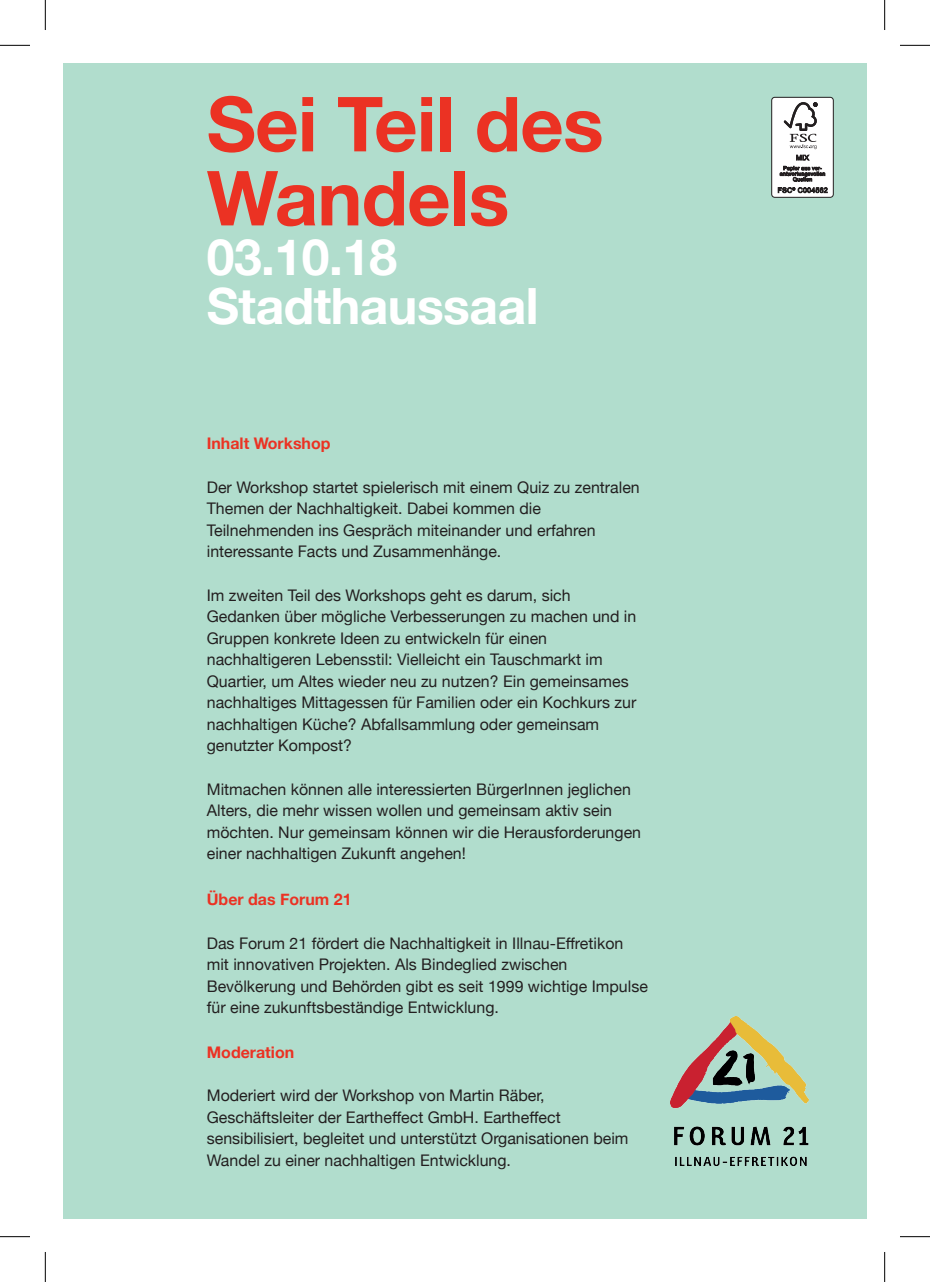
<style>
.page{position:relative;width:930px;height:1282px;background:#fff}
.page>*{position:absolute;margin:0;border:0;box-sizing:border-box;transform-origin:0 0}
.t1{font:700 76px/74px "Helvetica Neue";letter-spacing:-.01em;color:#eb3223}
.t2{font:700 50px/49px "Helvetica Neue";letter-spacing:-.01em;color:#fff}
.t3{font:16px/21.4px "Helvetica Neue";color:#231f20}
.t4{font:700 16px "Helvetica Neue";color:#eb3223}
</style>
<div class="page">
<div style="left:63px;top:63px;width:803px;height:1155px;background:#b1ddcd"></div>
<img style="left:670px;top:1016px;width:139px;height:149px">
<div style="left:771px;top:97px;width:62px;height:100px;background:#fff;border-radius:3px"></div>
<div style="left:771px;top:97px;width:62px;height:101px;border:1px solid #231f20;border-radius:3px"></div>
<svg style="left:778px;top:102px;width:49px;height:91px"></svg>
<hr style="left:0;top:45px;width:30px;height:1px;background:#000">
<hr style="left:900px;top:45px;width:30px;height:1px;background:#000">
<hr style="left:0;top:1236px;width:30px;height:1px;background:#000">
<hr style="left:900px;top:1236px;width:30px;height:1px;background:#000">
<hr style="left:45px;top:0;width:1px;height:30px;background:#000">
<hr style="left:45px;top:1251px;width:1px;height:30px;background:#000">
<hr style="left:884px;top:0;width:1px;height:30px;background:#000">
<hr style="left:884px;top:1251px;width:1px;height:30px;background:#000">
<h1 class="t1" style="left:207px;top:89px;width:398px">Sei Teil des<br>Wandels</h1>
<h2 class="t2" style="left:207px;top:234px;width:333px">03.10.18<br>Stadthaussaal</h2>
<p class="t4" style="left:207px;top:431px;width:125px">Inhalt Workshop</p>
<p class="t3" style="left:207px;top:478px;width:434px">Der Workshop startet spielerisch mit einem Quiz zu zentralen Themen der Nachhaltigkeit. Dabei kommen die Teilnehmenden ins Gespräch miteinander und erfahren interessante Facts und Zusammenhänge.</p>
<p class="t3" style="left:207px;top:586px;width:431px">Im zweiten Teil des Workshops geht es darum, sich Gedanken über mögliche Verbesserungen zu machen und in Gruppen konkrete Ideen zu entwickeln für einen nachhaltigeren Lebensstil: Vielleicht ein Tauschmarkt im Quartier, um Altes wieder neu zu nutzen? Ein gemeinsames nachhaltiges Mittagessen für Familien oder ein Kochkurs zur nachhaltigen Küche? Abfallsammlung oder gemeinsam genutzter Kompost?</p>
<p class="t3" style="left:207px;top:780px;width:436px">Mitmachen können alle interessierten BürgerInnen jeglichen Alters, die mehr wissen wollen und gemeinsam aktiv sein möchten. Nur gemeinsam können wir die Herausforderungen einer nachhaltigen Zukunft angehen!</p>
<p class="t4" style="left:207px;top:886px;width:146px">Über das Forum 21</p>
<p class="t3" style="left:207px;top:932px;width:442px">Das Forum 21 fördert die Nachhaltigkeit in Illnau-Effretikon mit innovativen Projekten. Als Bindeglied zwischen Bevölkerung und Behörden gibt es seit 1999 wichtige Impulse für eine zukunftsbeständige Entwicklung.</p>
<p class="t4" style="left:207px;top:1039px;width:89px">Moderation</p>
<p class="t3" style="left:207px;top:1084px;width:423px">Moderiert wird der Workshop von Martin Räber, Geschäftsleiter der Eartheffect GmbH. Eartheffect sensibilisiert, begleitet und unterstützt Organisationen beim Wandel zu einer nachhaltigen Entwicklung.</p>
</div>
